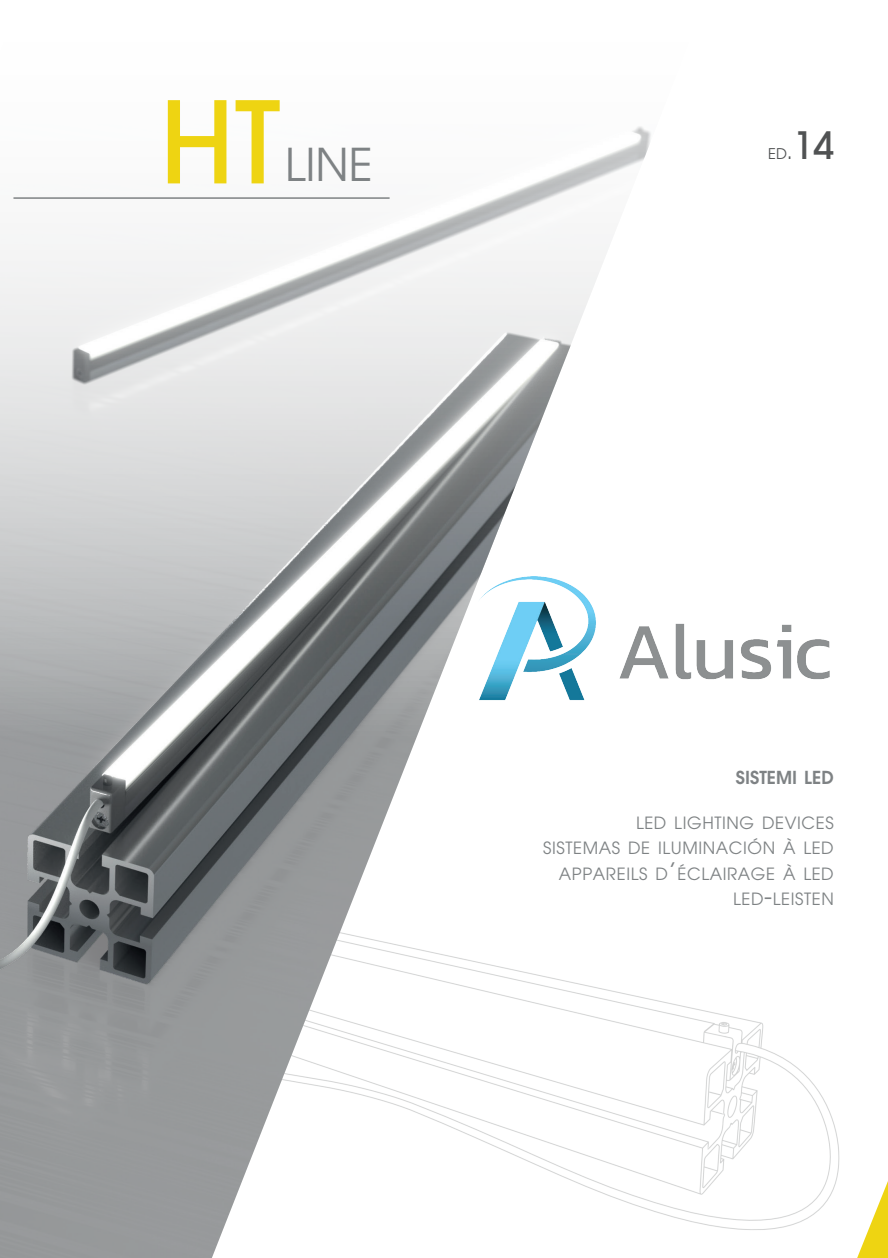
<style>
.page{position:relative;width:888px;height:1258px;background:#fff}
.page>*{position:absolute;margin:0;border:0;box-sizing:border-box;transform-origin:0 0}
.t1{font:500 112.5px "Avant Garde";color:#eed412}
.t2{font:45px "Avant Garde";color:#7e8284}
.t3{font:600 17.85px "Avant Garde";color:#7e8284}
.t4{font:16.8px/25.5px "Avant Garde";letter-spacing:.035em;color:#7e8284;text-align:right}
.t5{font:14.7px "Avant Garde";color:#505253}
.s1{font-size:21px}
.s2{font-weight:500;font-size:37.5px}
.s3{font-size:24px}
</style>
<div class="page">
<img style="left:741px;top:624px;width:89px;height:56px">
<img style="left:733px;top:1016px;width:102px;height:214px">
<img style="left:0;top:126px;width:733px;height:1132px">
<hr style="left:13px;top:197px;width:377px;height:2px;background:#7e8284">
<svg style="left:835px;top:1127px;width:53px;height:131px"></svg>
<h1 class="t1" style="left:159px;top:73px;width:123px">HT</h1>
<h2 class="t2" style="left:285px;top:138px;width:90px">LINE</h2>
<p class="t5" style="left:768px;top:145px;width:68px">ED<span class="s1">.</span><span class="s2">14</span></p>
<p class="t3" style="left:736px;top:765px;width:100px">SISTEMI LED</p>
<p class="t4" style="left:543px;top:810px;width:292px">LED LIGHTING DEVICES<br>SISTEMAS DE ILUMINACIÓN À LED<br>APPAREILS D<span class="s3">’</span>ÉCLAIRAGE À LED<br>LED<span class="s3">-</span>LEISTEN</p>
</div>
